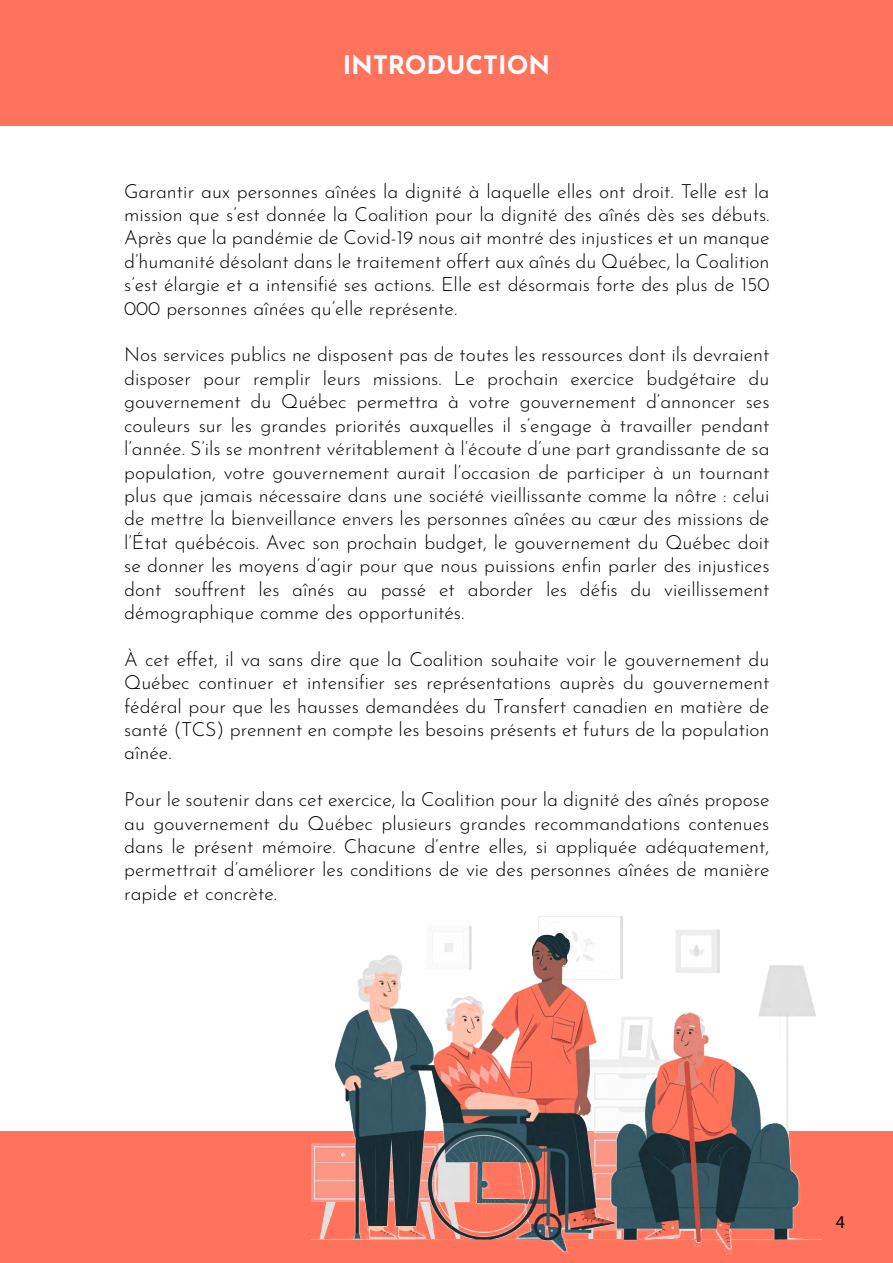
<style>
.page{position:relative;width:893px;height:1263px;background:#fff}
.page>*{position:absolute;margin:0;border:0;box-sizing:border-box;transform-origin:0 0}
.t1{font:100 25.5px "Josefin Sans";color:#fff}
.t2{font:100 19.5px/23.4px "Josefin Sans";color:#000;text-align:justify}
.t3{font:18px "Myriad Pro";color:#000}
</style>
<div class="page">
<div style="left:0;top:1131px;width:893px;height:132px;background:#ff735c"></div>
<img style="left:311px;top:916px;width:512px;height:339px">
<div style="left:0;top:0;width:893px;height:125px;background:#ff735c"></div>
<h1 class="t1" style="left:343px;top:46px;width:209px">INTRODUCTION</h1>
<p class="t2" style="left:124px;top:178px;width:647px">Garantir aux personnes aînées la dignité à laquelle elles ont droit. Telle est la mission que s’est donnée la Coalition pour la dignité des aînés dès ses débuts.<br>Après que la pandémie de Covid-19 nous ait montré des injustices et un manque d’humanité désolant dans le traitement offert aux aînés du Québec, la Coalition s’est élargie et a intensifié ses actions. Elle est désormais forte des plus de 150<br>000 personnes aînées qu’elle représente.</p>
<p class="t2" style="left:124px;top:341px;width:647px">Nos services publics ne disposent pas de toutes les ressources dont ils devraient disposer pour remplir leurs missions. Le prochain exercice budgétaire du gouvernement du Québec permettra à votre gouvernement d’annoncer ses couleurs sur les grandes priorités auxquelles il s’engage à travailler pendant l’année. S’ils se montrent véritablement à l’écoute d’une part grandissante de sa population, votre gouvernement aurait l’occasion de participer à un tournant plus que jamais nécessaire dans une société vieillissante comme la nôtre : celui de mettre la bienveillance envers les personnes aînées au cœur des missions de l’État québécois. Avec son prochain budget, le gouvernement du Québec doit se donner les moyens d’agir pour que nous puissions enfin parler des injustices dont souffrent les aînés au passé et aborder les défis du vieillissement démographique comme des opportunités.</p>
<p class="t2" style="left:124px;top:646px;width:647px">À cet effet, il va sans dire que la Coalition souhaite voir le gouvernement du Québec continuer et intensifier ses représentations auprès du gouvernement fédéral pour que les hausses demandées du Transfert canadien en matière de santé (TCS) prennent en compte les besoins présents et futurs de la population aînée.</p>
<p class="t2" style="left:124px;top:786px;width:647px">Pour le soutenir dans cet exercice, la Coalition pour la dignité des aînés propose au gouvernement du Québec plusieurs grandes recommandations contenues dans le présent mémoire. Chacune d’entre elles, si appliquée adéquatement, permettrait d’améliorer les conditions de vie des personnes aînées de manière rapide et concrète.</p>
<p class="t3" style="left:836px;top:1208px;width:11px">4</p>
<p class="t3" style="left:836px;top:1211px;width:11px">4</p>
</div>
